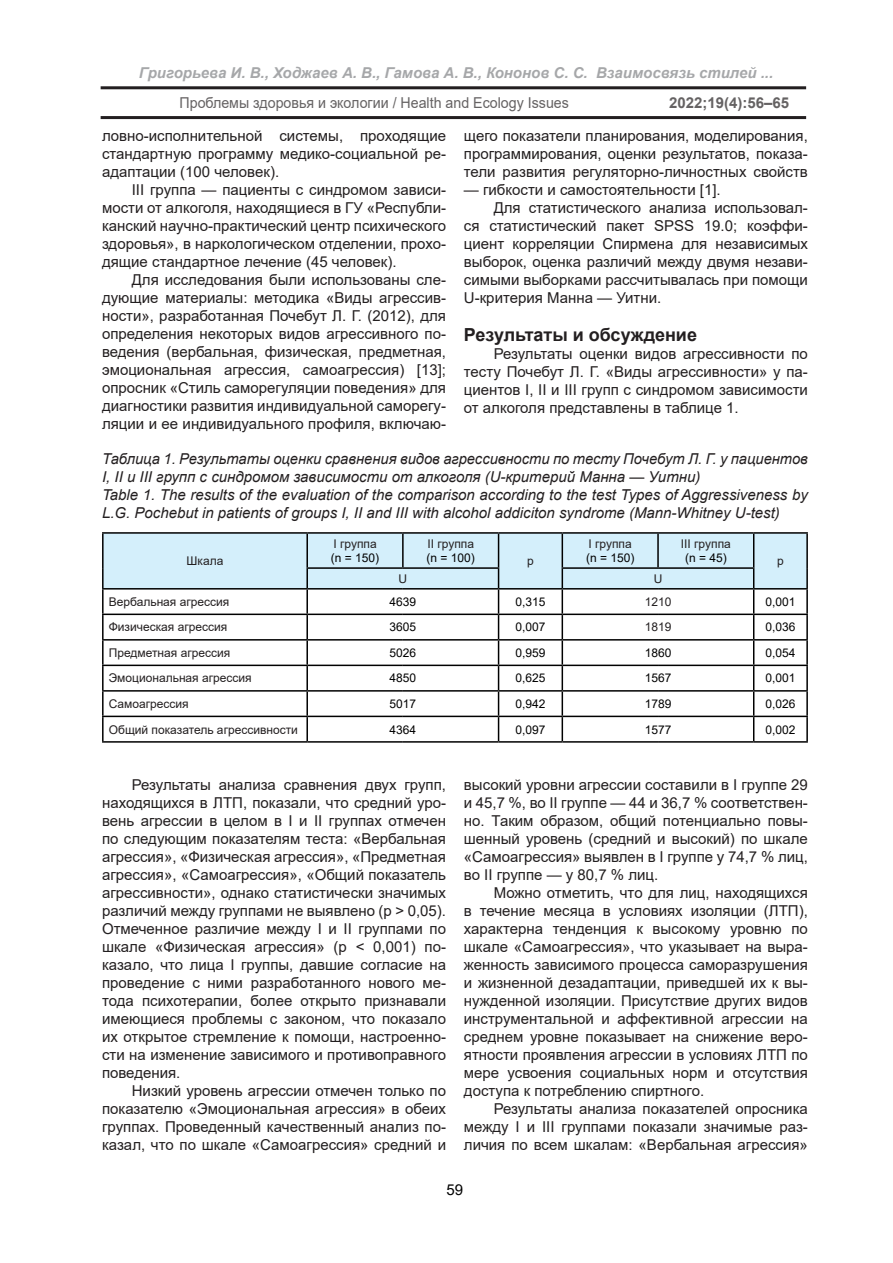
<style>
.page{position:relative;width:893px;height:1263px;background:#fff}
.page>*{position:absolute;margin:0;border:0;box-sizing:border-box;transform-origin:0 0}
.ВЦМРЗ{font:700 18px "Arial";color:#231f20}
.ТЕКСТ{font:15px/18px "Arial";color:#231f20;text-align:justify}
.Таблица{font:italic 15px/18px "Arial";color:#231f20}
.t1{font:italic 700 15px "Arial";color:#808285}
.ТЕКСТ-2{font:15px "Arial";color:#231f20;scale:.95 1}
.t2{font:700 15px "Arial";color:#231f20}
.t3{font:15px "Arial";color:#000}
.t4{font:12px "Arial";color:#231f20}
.t5{font:12px "Arial";color:#000}
</style>
<div class="page">
<hr style="left:101px;top:86px;width:705px;height:3px;background:#231f20">
<hr style="left:101px;top:116px;width:705px;height:3px;background:#231f20">
<hr style="left:102px;top:532px;width:205px;height:2px;background:#000">
<hr style="left:102px;top:534px;width:2px;height:34px;background:#000">
<hr style="left:102px;top:568px;width:2px;height:20px;background:#000">
<hr style="left:307px;top:532px;width:96px;height:2px;background:#000">
<hr style="left:403px;top:532px;width:96px;height:2px;background:#000">
<hr style="left:499px;top:532px;width:63px;height:2px;background:#000">
<hr style="left:562px;top:532px;width:96px;height:2px;background:#000">
<hr style="left:658px;top:532px;width:96px;height:2px;background:#000">
<hr style="left:754px;top:532px;width:54px;height:2px;background:#000">
<hr style="left:806px;top:534px;width:2px;height:34px;background:#000">
<hr style="left:806px;top:568px;width:2px;height:20px;background:#000">
<hr style="left:102px;top:588px;width:205px;height:1px;background:#000">
<hr style="left:102px;top:589px;width:2px;height:25px;background:#000">
<hr style="left:754px;top:588px;width:54px;height:1px;background:#000">
<hr style="left:806px;top:589px;width:2px;height:25px;background:#000">
<hr style="left:102px;top:614px;width:205px;height:1px;background:#000">
<hr style="left:102px;top:615px;width:2px;height:24px;background:#000">
<hr style="left:754px;top:614px;width:54px;height:1px;background:#000">
<hr style="left:806px;top:615px;width:2px;height:24px;background:#000">
<hr style="left:102px;top:639px;width:205px;height:2px;background:#000">
<hr style="left:102px;top:641px;width:2px;height:24px;background:#000">
<hr style="left:754px;top:639px;width:54px;height:2px;background:#000">
<hr style="left:806px;top:641px;width:2px;height:24px;background:#000">
<hr style="left:102px;top:665px;width:205px;height:1px;background:#000">
<hr style="left:102px;top:666px;width:2px;height:24px;background:#000">
<hr style="left:754px;top:665px;width:54px;height:1px;background:#000">
<hr style="left:806px;top:666px;width:2px;height:24px;background:#000">
<hr style="left:102px;top:690px;width:205px;height:2px;background:#000">
<hr style="left:102px;top:692px;width:2px;height:24px;background:#000">
<hr style="left:754px;top:690px;width:54px;height:2px;background:#000">
<hr style="left:806px;top:692px;width:2px;height:24px;background:#000">
<hr style="left:102px;top:716px;width:205px;height:1px;background:#000">
<hr style="left:102px;top:717px;width:2px;height:24px;background:#000">
<hr style="left:754px;top:716px;width:54px;height:1px;background:#000">
<svg style="left:103px;top:533px;width:704px;height:208px"></svg>
<hr style="left:806px;top:717px;width:2px;height:24px;background:#000">
<hr style="left:102px;top:741px;width:205px;height:2px;background:#000">
<hr style="left:307px;top:741px;width:96px;height:2px;background:#000">
<hr style="left:403px;top:741px;width:96px;height:2px;background:#000">
<hr style="left:499px;top:741px;width:63px;height:2px;background:#000">
<hr style="left:562px;top:741px;width:96px;height:2px;background:#000">
<hr style="left:658px;top:741px;width:96px;height:2px;background:#000">
<hr style="left:754px;top:741px;width:54px;height:2px;background:#000">
<p class="t1" style="left:139px;top:63px;width:636px">Григорьева И. В., Ходжаев А. В., Гамова А. В., Кононов С. С. Взаимосвязь стилей ...</p>
<p class="ТЕКСТ-2" style="left:180px;top:92px;width:411px">Проблемы здоровья и экологии / Health and Ecology Issues</p>
<p class="t2" style="left:669px;top:92px;width:122px">2022;19(4):56–65</p>
<p class="ТЕКСТ" style="left:102px;top:126px;width:345px">ловно-исполнительной системы, проходящие стандартную программу медико-социальной ре&shy;адаптации (100 человек).</p>
<p class="ТЕКСТ" style="left:102px;top:180px;width:345px;text-indent:30px">III группа — пациенты с синдромом зависи&shy;мости от алкоголя, находящиеся в ГУ «Республи&shy;канский научно-практический центр психического здоровья», в наркологическом отделении, прохо&shy;дящие стандартное лечение (45 человек).</p>
<p class="ТЕКСТ" style="left:102px;top:270px;width:345px;text-indent:30px">Для исследования были использованы сле&shy;дующие материалы: методика «Виды агрессив&shy;ности», разработанная Почебут Л. Г. (2012), для определения некоторых видов агрессивного по&shy;ведения (вербальная, физическая, предметная, эмоциональная агрессия, самоагрессия) [13]; опросник «Стиль саморегуляции поведения» для диагностики развития индивидуальной саморегу&shy;ляции и ее индивидуального профиля, включаю-</p>
<p class="ТЕКСТ" style="left:464px;top:126px;width:345px">щего показатели планирования, моделирования, программирования, оценки результатов, показа&shy;тели развития регуляторно-личностных свойств</p>
<p class="ТЕКСТ" style="left:464px;top:180px;width:258px">— гибкости и самостоятельности [1].</p>
<p class="ТЕКСТ" style="left:464px;top:198px;width:346px;text-indent:30px">Для статистического анализа использовал&shy;ся статистический пакет SPSS 19.0; коэффи&shy;циент корреляции Спирмена для независимых выборок, оценка различий между двумя незави&shy;симыми выборками рассчитывалась при помощи U-критерия Манна — Уитни.</p>
<p class="ВЦМРЗ" style="left:464px;top:322px;width:235px">Результаты и обсуждение</p>
<p class="ТЕКСТ" style="left:464px;top:345px;width:345px;text-indent:30px">Результаты оценки видов агрессивности по тесту Почебут Л. Г. «Виды агрессивности» у па&shy;циентов I, II и III групп с синдромом зависимости от алкоголя представлены в таблице 1.</p>
<p class="Таблица" style="left:102px;top:450px;width:707px">Таблица 1. Результаты оценки сравнения видов агрессивности по тесту Почебут Л. Г. у пациентов<br>I, II и III групп с синдромом зависимости от алкоголя (U-критерий Манна — Уитни)</p>
<p class="Таблица" style="left:102px;top:486px;width:707px">Table 1. The results of the evaluation of the comparison according to the test Types of Aggressiveness by<br>L.G. Pochebut in patients of groups I, II and III with alcohol addiciton syndrome (Mann-Whitney U-test)</p>
<p class="t4" style="left:187px;top:553px;width:38px">Шкала</p>
<p class="t4" style="left:333px;top:535px;width:45px">I группа</p>
<p class="t5" style="left:331px;top:550px;width:50px">(n = 150)</p>
<p class="t4" style="left:427px;top:535px;width:48px">II группа</p>
<p class="t5" style="left:426px;top:550px;width:50px">(n = 100)</p>
<p class="t4" style="left:527px;top:553px;width:8px">p</p>
<p class="t4" style="left:589px;top:535px;width:45px">I группа</p>
<p class="t5" style="left:586px;top:550px;width:50px">(n = 150)</p>
<p class="t4" style="left:681px;top:535px;width:51px">III группа</p>
<p class="t5" style="left:685px;top:550px;width:43px">(n = 45)</p>
<p class="t4" style="left:777px;top:553px;width:8px">p</p>
<p class="t4" style="left:399px;top:570px;width:10px">U</p>
<p class="t4" style="left:654px;top:570px;width:10px">U</p>
<p class="t4" style="left:109px;top:593px;width:122px">Вербальная агрессия</p>
<p class="t5" style="left:390px;top:593px;width:28px">4639</p>
<p class="t5" style="left:515px;top:593px;width:32px">0,315</p>
<p class="t4" style="left:645px;top:593px;width:28px">1210</p>
<p class="t5" style="left:765px;top:593px;width:32px">0,001</p>
<p class="t4" style="left:109px;top:619px;width:120px">Физическая агрессия</p>
<p class="t5" style="left:390px;top:619px;width:28px">3605</p>
<p class="t5" style="left:515px;top:619px;width:32px">0,007</p>
<p class="t4" style="left:645px;top:619px;width:28px">1819</p>
<p class="t5" style="left:765px;top:619px;width:32px">0,036</p>
<p class="t4" style="left:109px;top:644px;width:123px">Предметная агрессия</p>
<p class="t5" style="left:390px;top:644px;width:28px">5026</p>
<p class="t5" style="left:515px;top:644px;width:32px">0,959</p>
<p class="t5" style="left:645px;top:644px;width:28px">1860</p>
<p class="t5" style="left:765px;top:644px;width:32px">0,054</p>
<p class="t4" style="left:109px;top:670px;width:144px">Эмоциональная агрессия</p>
<p class="t5" style="left:390px;top:670px;width:28px">4850</p>
<p class="t5" style="left:515px;top:670px;width:32px">0,625</p>
<p class="t5" style="left:645px;top:670px;width:28px">1567</p>
<p class="t5" style="left:765px;top:670px;width:32px">0,001</p>
<p class="t4" style="left:109px;top:695px;width:82px">Самоагрессия</p>
<p class="t5" style="left:390px;top:695px;width:28px">5017</p>
<p class="t5" style="left:515px;top:695px;width:32px">0,942</p>
<p class="t5" style="left:645px;top:695px;width:28px">1789</p>
<p class="t5" style="left:765px;top:695px;width:32px">0,026</p>
<p class="t4" style="left:109px;top:721px;width:191px">Общий показатель агрессивности</p>
<p class="t5" style="left:390px;top:721px;width:28px">4364</p>
<p class="t5" style="left:515px;top:721px;width:32px">0,097</p>
<p class="t5" style="left:645px;top:721px;width:28px">1577</p>
<p class="t5" style="left:765px;top:721px;width:32px">0,002</p>
<p class="ТЕКСТ" style="left:102px;top:775px;width:346px;text-indent:30px">Результаты анализа сравнения двух групп, находящихся в ЛТП, показали, что средний уро&shy;вень агрессии в целом в I и II группах отмечен по следующим показателям теста: «Вербальная агрессия», «Физическая агрессия», «Предметная агрессия», «Самоагрессия», «Общий показатель агрессивности», однако статистически значимых различий между группами не выявлено (p &gt; 0,05).<br>Отмеченное различие между I и II группами по шкале «Физическая агрессия» (p &lt; 0,001) по&shy;казало, что лица I группы, давшие согласие на проведение с ними разработанного нового ме&shy;тода психотерапии, более открыто признавали имеющиеся проблемы с законом, что показало их открытое стремление к помощи, настроенно&shy;сти на изменение зависимого и противоправного поведения.</p>
<p class="ТЕКСТ" style="left:102px;top:1081px;width:345px;text-indent:30px">Низкий уровень агрессии отмечен только по показателю «Эмоциональная агрессия» в обеих группах. Проведенный качественный анализ по&shy;казал, что по шкале «Самоагрессия» средний и</p>
<p class="ТЕКСТ" style="left:464px;top:775px;width:345px">высокий уровни агрессии составили в I группе 29 и 45,7 %, во II группе — 44 и 36,7 % соответствен&shy;но. Таким образом, общий потенциально повы&shy;шенный уровень (средний и высокий) по шкале «Самоагрессия» выявлен в I группе у 74,7 % лиц, во II группе — у 80,7 % лиц.</p>
<p class="ТЕКСТ" style="left:464px;top:883px;width:345px;text-indent:30px">Можно отметить, что для лиц, находящихся в течение месяца в условиях изоляции (ЛТП), характерна тенденция к высокому уровню по шкале «Самоагрессия», что указывает на выра&shy;женность зависимого процесса саморазрушения и жизненной дезадаптации, приведшей их к вы&shy;нужденной изоляции. Присутствие других видов инструментальной и аффективной агрессии на среднем уровне показывает на снижение веро&shy;ятности проявления агрессии в условиях ЛТП по мере усвоения социальных норм и отсутствия доступа к потреблению спиртного.</p>
<p class="ТЕКСТ" style="left:464px;top:1099px;width:345px;text-indent:30px">Результаты анализа показателей опросника между I и III группами показали значимые раз&shy;личия по всем шкалам: «Вербальная агрессия»</p>
<p class="t3" style="left:447px;top:1179px;width:18px">59</p>
</div>
